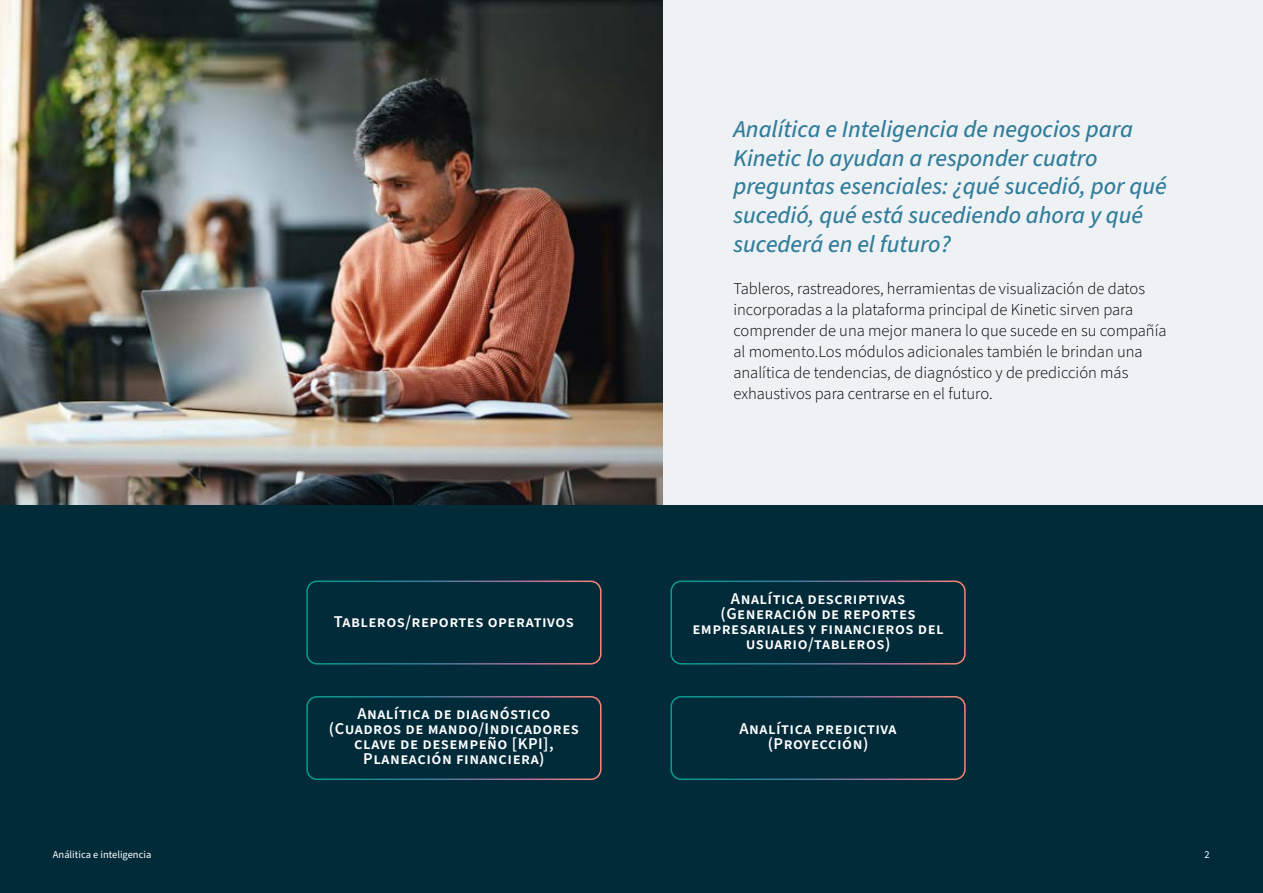
<style>
.page{position:relative;width:1263px;height:893px;background:#022b3a}
.page>*{position:absolute;margin:0;border:0;box-sizing:border-box;transform-origin:0 0}
._1{font:italic 500 24px/28.8px "Source Sans 3";color:#327d9b}
.Body_Copy{font:300 16.5px/21px "Source Sans 3";color:#000}
.bullet_big{font:600 16.5px/15px "Source Sans 3";letter-spacing:.03em;color:#fff;text-align:center}
.t1{font:10.5px "Source Sans 3";color:#fff}
</style>
<div class="page">
<div style="left:0;top:0;width:1263px;height:504px;background:#eff2f4"></div>
<div style="left:670px;top:581px;width:296px;height:84px;border:2px solid #fff;border-radius:10px"></div>
<div style="left:670px;top:696px;width:296px;height:84px;border:2px solid #fff;border-radius:10px"></div>
<img style="left:0;top:0;width:662px;height:504px">
<div style="left:306px;top:581px;width:295px;height:84px;border:2px solid #fff;border-radius:10px"></div>
<div style="left:306px;top:696px;width:295px;height:84px;border:2px solid #fff;border-radius:10px"></div>
<p class="_1" style="left:733px;top:115px;width:435px">Analítica e Inteligencia de negocios para Kinetic lo ayudan a responder cuatro preguntas esenciales: ¿qué sucedió, por qué sucedió, qué está sucediendo ahora y qué sucederá en el futuro?</p>
<p class="bullet_big" style="left:334px;top:614px;width:241px">Tableros/reportes operativos</p>
<p class="bullet_big" style="left:329px;top:707px;width:251px">Analítica de diagnóstico (Cuadros de mando/Indicadores clave de desempeño [KPI],<br>Planeación financiera)</p>
<p class="Body_Copy" style="left:733px;top:279px;width:435px">Tableros, rastreadores, herramientas de visualización de datos incorporadas a la plataforma principal de Kinetic sirven para comprender de una mejor manera lo que sucede en su compañía al momento.Los módulos adicionales también le brindan una analítica de tendencias, de diagnóstico y de predicción más exhaustivos para centrarse en el futuro.</p>
<p class="bullet_big" style="left:692px;top:591px;width:253px">Analítica descriptivas (Generación de reportes empresariales y financieros del usuario/tableros)</p>
<p class="bullet_big" style="left:739px;top:722px;width:159px">Analítica predictiva (Proyección)</p>
<p class="t1" style="left:53px;top:847px;width:100px">Análitica e inteligencia</p>
<p class="t1" style="left:1204px;top:847px;width:7px">2</p>
</div>
